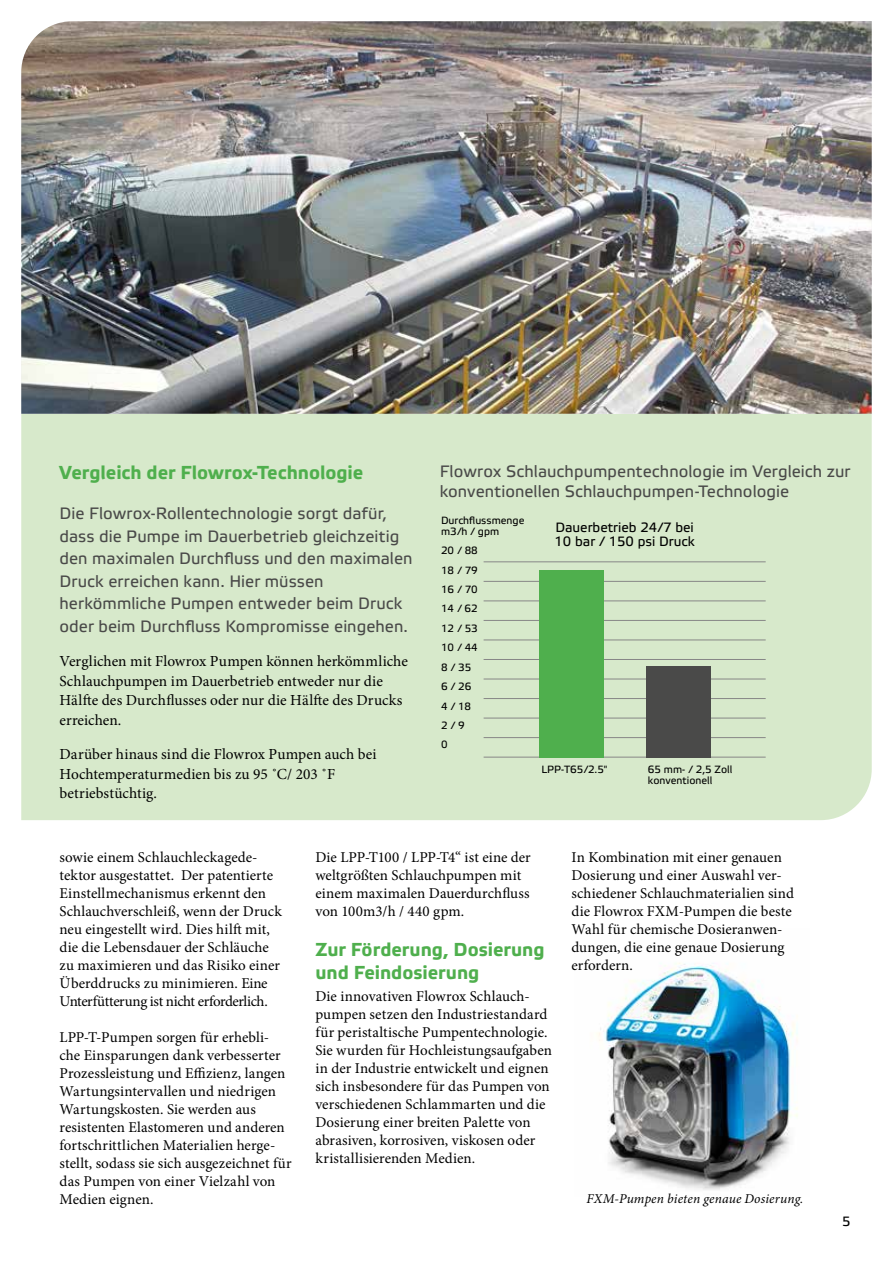
<style>
.page{position:relative;width:893px;height:1263px;background:#fff}
.page>*{position:absolute;margin:0;border:0;box-sizing:border-box;transform-origin:0 0}
.t1{font:700 18.75px/22.5px "Etelka Text Pro";color:#4faf4d}
.t2{font:16.5px/22.5px "Etelka Text Pro";letter-spacing:.005em;color:#4a4a49}
.t3{font:15.3px/19.5px "Minion Pro";letter-spacing:.005em;color:#000}
.t4{font:15px/18px "Minion Pro";color:#000}
.t5{font:13.5px/13.5px "Etelka Text Pro";color:#000}
.t6{font:italic 13.5px "Minion Pro";letter-spacing:.01em;color:#000}
.t7{font:10.5px/19.5px "Etelka Text Pro";color:#000}
</style>
<div class="page">
<div style="left:21px;top:414px;width:851px;height:406px;background:#d7e9cb"></div>
<img style="left:21px;top:21px;width:851px;height:393px">
<img style="left:596px;top:963px;width:202px;height:227px">
<hr style="left:484px;top:561px;width:282px;height:1px;background:#878787">
<hr style="left:484px;top:581px;width:282px;height:1px;background:#878787">
<hr style="left:484px;top:600px;width:282px;height:1px;background:#878787">
<hr style="left:484px;top:620px;width:282px;height:1px;background:#878787">
<hr style="left:484px;top:640px;width:282px;height:1px;background:#878787">
<hr style="left:484px;top:659px;width:282px;height:1px;background:#878787">
<hr style="left:484px;top:679px;width:282px;height:1px;background:#878787">
<hr style="left:484px;top:698px;width:282px;height:1px;background:#878787">
<hr style="left:484px;top:718px;width:282px;height:1px;background:#878787">
<hr style="left:484px;top:737px;width:282px;height:1px;background:#878787">
<hr style="left:484px;top:757px;width:282px;height:1px;background:#878787">
<div style="left:539px;top:570px;width:64px;height:187px;background:#4faf4d"></div>
<div style="left:646px;top:666px;width:64px;height:91px;background:#4a4a49"></div>
<p class="t1" style="left:60px;top:462px;width:305px">Vergleich der Flowrox-Technologie</p>
<p class="t2" style="left:60px;top:503px;width:354px">Die Flowrox-Rollentechnologie sorgt dafür, dass die Pumpe im Dauerbetrieb gleichzeitig den maximalen Durchfluss und den maximalen Druck erreichen kann. Hier müssen herkömmliche Pumpen entweder beim Druck oder beim Durchfluss Kompromisse eingehen.</p>
<p class="t3" style="left:60px;top:652px;width:350px">Verglichen mit Flowrox Pumpen können herkömmliche Schlauchpumpen im Dauerbetrieb entweder nur die Hälfte des Durchflusses oder nur die Hälfte des Drucks erreichen.</p>
<p class="t3" style="left:60px;top:745px;width:318px">Darüber hinaus sind die Flowrox Pumpen auch bei<br>Hochtemperaturmedien bis zu 95 ˚C/ 203 ˚F betriebstüchtig.</p>
<p class="t2" style="left:440px;top:463px;width:412px;line-height:19.5px">Flowrox Schlauchpumpentechnologie im Vergleich zur konventionellen Schlauchpumpen-Technologie</p>
<p class="t7" style="left:441px;top:516px;width:85px;line-height:10.5px">Durchflussmenge m3/h / gpm</p>
<p class="t7" style="left:441px;top:541px;width:38px">20 / 88<br>18 / 79<br>16 / 70<br>14 / 62<br>12 / 53<br>10 / 44<br>8 / 35<br>6 / 26<br>4 / 18<br>2 / 9<br>0</p>
<p class="t5" style="left:554px;top:522px;width:142px">Dauerbetrieb 24/7 bei<br>10 bar / 150 psi Druck</p>
<p class="t7" style="left:541px;top:760px;width:68px">LPP-T65/2.5"</p>
<p class="t7" style="left:648px;top:765px;width:86px;line-height:10.5px">65 mm- / 2,5 Zoll konventionell</p>
<p class="t4" style="left:60px;top:848px;width:224px">sowie einem Schlauchleckagede&shy;tektor ausgestattet. Der patentierte Einstellmechanismus erkennt den Schlauchverschleiß, wenn der Druck neu eingestellt wird. Dies hilft mit, die die Lebensdauer der Schläuche zu maximieren und das Risiko einer Überddrucks zu minimieren. Eine Unterfütterung ist nicht erforderlich.</p>
<p class="t4" style="left:60px;top:1028px;width:234px">LPP-T-Pumpen sorgen für erhebli&shy;che Einsparungen dank verbesserter Prozessleistung und Effizienz, langen Wartungsintervallen und niedrigen Wartungskosten. Sie werden aus resistenten Elastomeren und anderen fortschrittlichen Materialien herge&shy;stellt, sodass sie sich ausgezeichnet für das Pumpen von einer Vielzahl von Medien eignen.</p>
<p class="t4" style="left:315px;top:848px;width:217px">Die LPP-T100 / LPP-T4“ ist eine der weltgrößten Schlauchpumpen mit einem maximalen Dauerdurchfluss von 100m3/h / 440 gpm.</p>
<p class="t1" style="left:315px;top:939px;width:231px">Zur Förderung, Dosierung und Feindosierung</p>
<p class="t4" style="left:315px;top:987px;width:238px">Die innovativen Flowrox Schlauch&shy;pumpen setzen den Industriestandard für peristaltische Pumpentechnologie.<br>Sie wurden für Hochleistungsaufgaben in der Industrie entwickelt und eignen sich insbesondere für das Pumpen von verschiedenen Schlammarten und die Dosierung einer breiten Palette von abrasiven, korrosiven, viskosen oder kristallisierenden Medien.</p>
<p class="t4" style="left:571px;top:848px;width:224px">In Kombination mit einer genauen<br>Dosierung und einer Auswahl ver&shy;schiedener Schlauchmaterialien sind die Flowrox FXM-Pumpen die beste<br>Wahl für chemische Dosieranwen&shy;dungen, die eine genaue Dosierung erfordern.</p>
<p class="t6" style="left:586px;top:1189px;width:218px">FXM-Pumpen bieten genaue Dosierung.</p>
<p class="t5" style="left:842px;top:1215px;width:10px">5</p>
</div>
